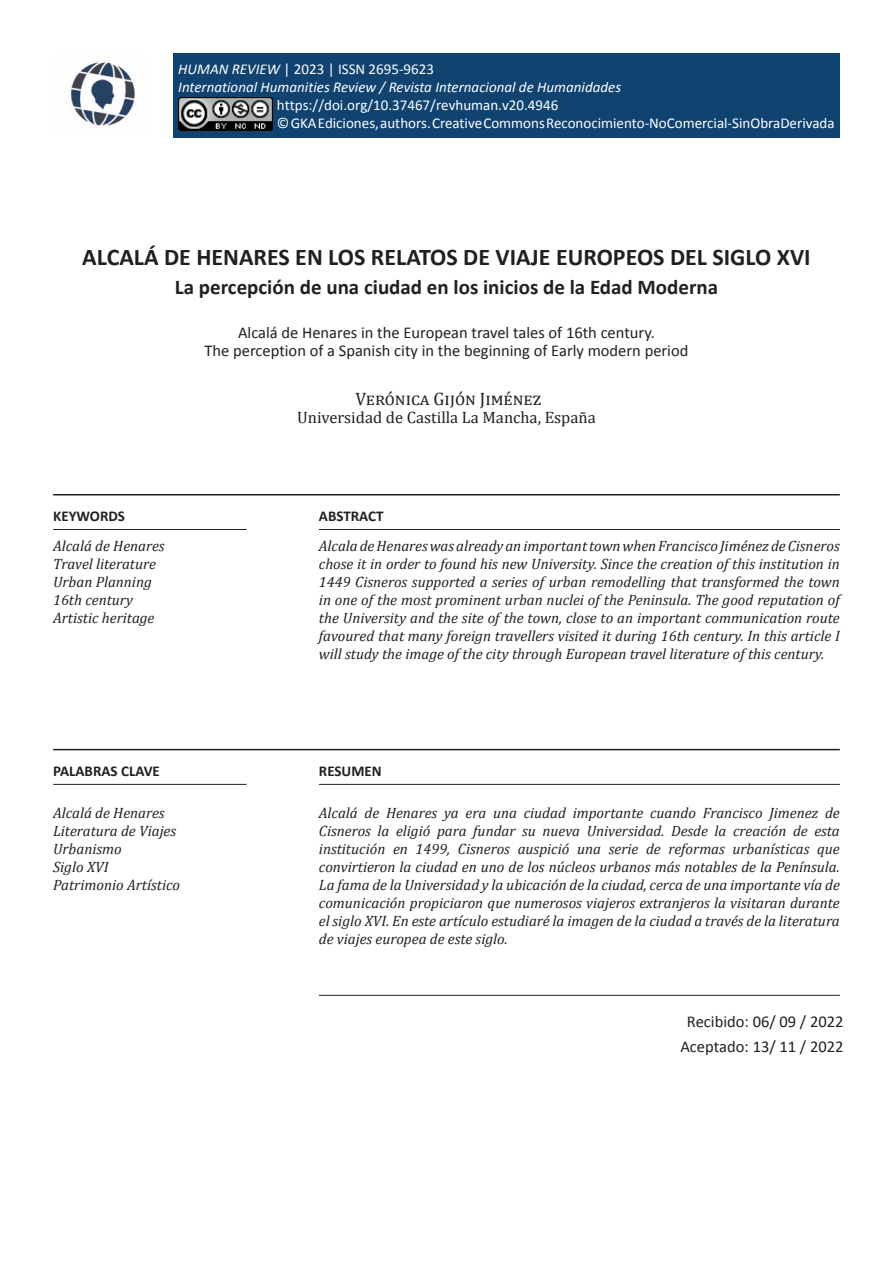
<style>
.page{position:relative;width:893px;height:1263px;background:#fff}
.page>*{position:absolute;margin:0;border:0;box-sizing:border-box;transform-origin:0 0}
.Titulo_Artículo{font:700 24px "Calibri";color:#231f20}
.Subtitulo_Artículo{font:700 21px "Calibri";color:#231f20}
.Autor{font:18px "Cambria";color:#231f20}
.Titulo_Ingles{font:16.5px "Calibri";color:#231f20}
.DATE-HOME{font:16.5px/24.6px "Calibri";color:#231f20;text-align:center}
.Cita{font:16.5px "Cambria";color:#231f20}
.CONTENT-HOME{font:italic 15px/18px "Cambria";color:#231f20;text-align:justify}
.t1{font:15px/18px "Calibri";color:#fff}
.t2{font:italic 15px "Calibri";color:#fff}
.WORDS-HOME{font:700 15px "Calibri";color:#231f20}
.s1{font-style:italic}
</style>
<div class="page">
<hr style="left:53px;top:494px;width:787px;height:1px;background:#231f20">
<hr style="left:53px;top:749px;width:787px;height:1px;background:#231f20">
<hr style="left:53px;top:529px;width:194px;height:1px;background:#231f20">
<hr style="left:53px;top:784px;width:194px;height:1px;background:#231f20">
<hr style="left:319px;top:529px;width:521px;height:1px;background:#231f20">
<hr style="left:319px;top:784px;width:521px;height:1px;background:#231f20">
<hr style="left:319px;top:995px;width:521px;height:1px;background:#231f20">
<img style="left:70px;top:62px;width:66px;height:64px">
<div style="left:173px;top:53px;width:667px;height:85px;background:#104370"></div>
<img style="left:178px;top:98px;width:95px;height:33px">
<p class="t1" style="left:178px;top:60px;width:257px"><span class="s1">HUMAN REVIEW</span> | 2023 | ISSN 2695-9623</p>
<p class="t2" style="left:178px;top:78px;width:444px">International Humanities Review / Revista Internacional de Humanidades</p>
<p class="t1" style="left:277px;top:96px;width:559px">https://doi.org/10.37467/revhuman.v20.4946<br>© GKA Ediciones, authors. Creative Commons Reconocimiento-NoComercial-SinObraDerivada</p>
<p class="Titulo_Artículo" style="left:82px;top:240px;width:730px">ALCALÁ DE HENARES EN LOS RELATOS DE VIAJE EUROPEOS DEL SIGLO XVI</p>
<p class="Subtitulo_Artículo" style="left:175px;top:272px;width:545px">La percepción de una ciudad en los inicios de la Edad Moderna</p>
<p class="Titulo_Ingles" style="left:238px;top:322px;width:418px">Alcalá de Henares in the European travel tales of 16th century.</p>
<p class="Titulo_Ingles" style="left:204px;top:340px;width:485px">The perception of a Spanish city in the beginning of Early modern period</p>
<p class="WORDS-HOME" style="left:53px;top:505px;width:73px">KEYWORDS</p>
<p class="CONTENT-HOME" style="left:53px;top:536px;width:113px">Alcalá de Henares</p>
<p class="CONTENT-HOME" style="left:53px;top:554px;width:104px">Travel literature</p>
<p class="CONTENT-HOME" style="left:53px;top:572px;width:100px">Urban Planning</p>
<p class="CONTENT-HOME" style="left:53px;top:590px;width:82px">16th century</p>
<p class="CONTENT-HOME" style="left:53px;top:608px;width:103px">Artistic heritage</p>
<p class="WORDS-HOME" style="left:53px;top:760px;width:108px">PALABRAS CLAVE</p>
<p class="CONTENT-HOME" style="left:53px;top:804px;width:113px">Alcalá de Henares</p>
<p class="CONTENT-HOME" style="left:53px;top:822px;width:124px">Literatura de Viajes</p>
<p class="CONTENT-HOME" style="left:53px;top:840px;width:70px">Urbanismo</p>
<p class="CONTENT-HOME" style="left:53px;top:858px;width:57px">Siglo XVI</p>
<p class="CONTENT-HOME" style="left:53px;top:876px;width:128px">Patrimonio Artístico</p>
<p class="Autor" style="left:355px;top:388px;width:187px">Verónica Gijón Jiménez</p>
<p class="Cita" style="left:297px;top:407px;width:300px">Universidad de Castilla La Mancha, España</p>
<p class="WORDS-HOME" style="left:319px;top:505px;width:66px">ABSTRACT</p>
<p class="CONTENT-HOME" style="left:319px;top:536px;width:522px">Alcala de Henares was already an important town when Francisco Jiménez de Cisneros chose it in order to found his new University. Since the creation of this institution in 1449 Cisneros supported a series of urban remodelling that transformed the town in one of the most prominent urban nuclei of the Peninsula. The good reputation of the University and the site of the town, close to an important communication route favoured that many foreign travellers visited it during 16th century. In this article I will study the image of the city through European travel literature of this century.</p>
<p class="WORDS-HOME" style="left:319px;top:760px;width:64px">RESUMEN</p>
<p class="CONTENT-HOME" style="left:319px;top:804px;width:522px">Alcalá de Henares ya era una ciudad importante cuando Francisco Jimenez de Cisneros la eligió para fundar su nueva Universidad. Desde la creación de esta institución en 1499, Cisneros auspició una serie de reformas urbanísticas que convirtieron la ciudad en uno de los núcleos urbanos más notables de la Península.<br>La fama de la Universidad y la ubicación de la ciudad, cerca de una importante vía de comunicación propiciaron que numerosos viajeros extranjeros la visitaran durante el siglo XVI. En este artículo estudiaré la imagen de la ciudad a través de la literatura de viajes europea de este siglo.</p>
<p class="DATE-HOME" style="left:680px;top:1009px;width:165px">Recibido: 06/ 09 / 2022<br>Aceptado: 13/ 11 / 2022</p>
</div>
